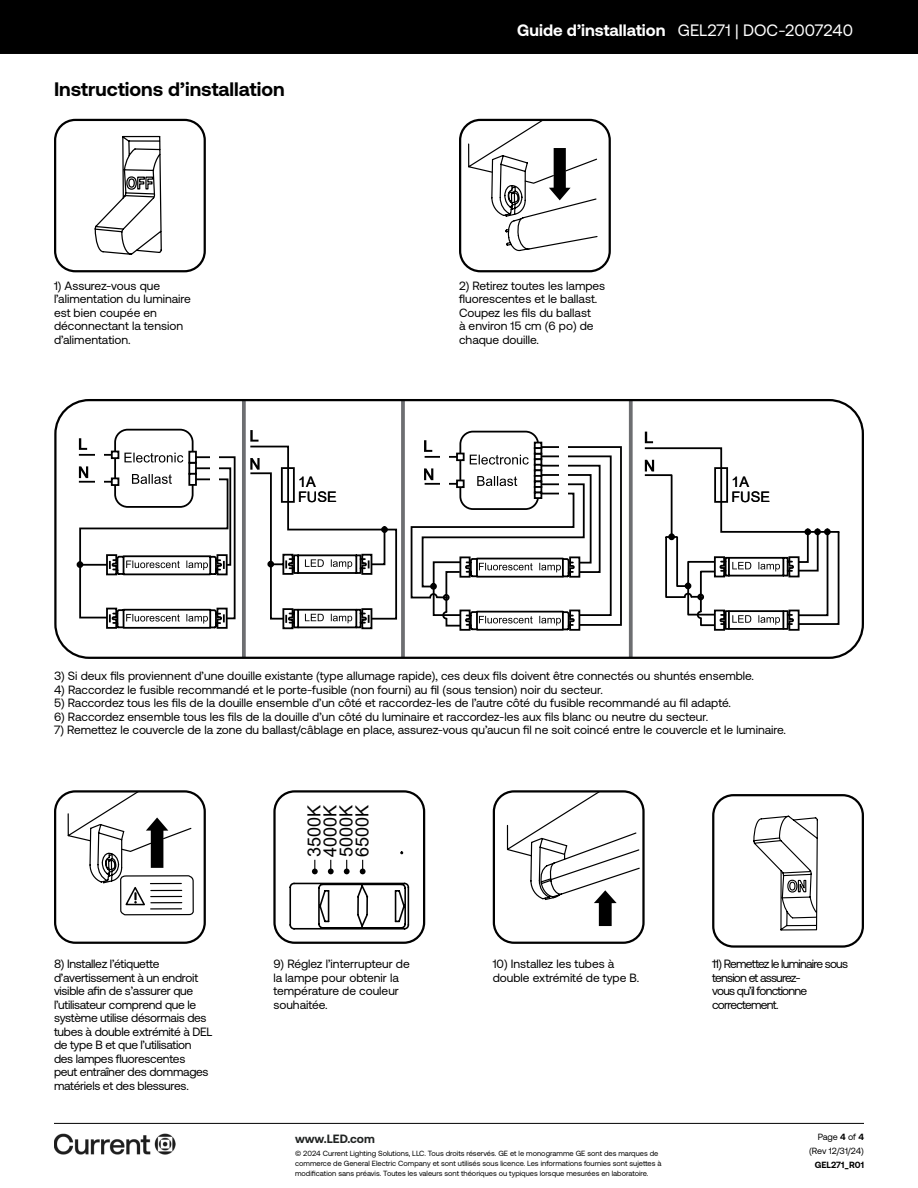
<style>
.page{position:relative;width:918px;height:1188px;background:#fff}
.page>*{position:absolute;margin:0;border:0;box-sizing:border-box;transform-origin:0 0}
.t1{font:700 19.5px "Aeonik";color:#000}
.t2{font:18px/15.9px "Arial";color:#000;text-align:justify}
.t3{font:700 16.5px "Aeonik";color:#fff}
.t4{font:14.55px/14.5px "Arial";color:#000}
.t5{font:12px/13.5px "Aeonik";color:#000}
.t6{font:12px/13.5px "Aeonik";letter-spacing:-.025em;color:#000}
.t7{font:12px/13.5px "Aeonik";letter-spacing:-.06em;color:#000}
.t8{font:700 12px "Aeonik";letter-spacing:-.005em;color:#202322}
.t9{font:9px/14.1px "Aeonik";letter-spacing:-.005em;color:#000;text-align:right}
.t10{font:700 9px "Aeonik";color:#000}
.t11{font:7.5px/9.8px "Aeonik";color:#000}
.s1{font-weight:400}
.s2{font-weight:700}
</style>
<div class="page">
<div style="left:0;top:0;width:918px;height:54px;background:#000"></div>
<hr style="left:54px;top:1123px;width:810px;height:1px;background:#000">
<img style="left:54px;top:1133px;width:122px;height:22px">
<svg style="left:94px;top:135px;width:68px;height:120px"></svg>
<div style="left:54px;top:119px;width:152px;height:153px;border:2px solid #000;border-radius:20px"></div>
<svg style="left:467px;top:120px;width:131px;height:132px"></svg>
<div style="left:459px;top:119px;width:152px;height:153px;border:2px solid #000;border-radius:20px"></div>
<svg style="left:242px;top:402px;width:4px;height:254px"></svg>
<svg style="left:401px;top:402px;width:4px;height:254px"></svg>
<svg style="left:629px;top:402px;width:4px;height:254px"></svg>
<svg style="left:77px;top:430px;width:763px;height:202px"></svg>
<div style="left:54px;top:399px;width:810px;height:260px;border:2px solid #000;border-radius:34px"></div>
<svg style="left:506px;top:793px;width:135px;height:133px"></svg>
<div style="left:493px;top:790px;width:152px;height:154px;border:2px solid #000;border-radius:20px"></div>
<svg style="left:67px;top:793px;width:127px;height:148px"></svg>
<div style="left:54px;top:790px;width:152px;height:154px;border:2px solid #000;border-radius:20px"></div>
<svg style="left:753px;top:815px;width:65px;height:116px"></svg>
<div style="left:712px;top:794px;width:152px;height:154px;border:2px solid #000;border-radius:20px"></div>
<div style="left:273px;top:790px;width:152px;height:154px;border:2px solid #000;border-radius:20px"></div>
<svg style="left:344px;top:860px;width:6px;height:14px"></svg>
<svg style="left:289px;top:882px;width:121px;height:48px"></svg>
<svg style="left:360px;top:860px;width:6px;height:14px"></svg>
<svg style="left:328px;top:860px;width:6px;height:14px"></svg>
<svg style="left:312px;top:860px;width:6px;height:14px"></svg>
<h1 class="t1" style="left:54px;top:78px;width:232px">Instructions d’installation</h1>
<h3 class="t3" style="left:517px;top:20px;width:337px">Guide d’installation <span class="s1">GEL271 | DOC-2007240</span></h3>
<p class="t5" style="left:54px;top:279px;width:139px">1) Assurez-vous que l’alimentation du luminaire est bien coupée en déconnectant la tension d’alimentation.</p>
<p class="t5" style="left:459px;top:279px;width:148px">2) Retirez toutes les lampes fluorescentes et le ballast.<br>Coupez les fils du ballast<br>à environ 15 cm (6 po) de chaque douille.</p>
<p class="t4" style="left:298px;top:475px;width:40px">1A<br>FUSE</p>
<p class="t4" style="left:731px;top:475px;width:40px">1A<br>FUSE</p>
<p class="t5" style="left:54px;top:669px;width:702px">3) Si deux fils proviennent d’une douille existante (type allumage rapide), ces deux fils doivent être connectés ou shuntés ensemble.</p>
<p class="t5" style="left:54px;top:683px;width:550px">4) Raccordez le fusible recommandé et le porte-fusible (non fourni) au fil (sous tension) noir du secteur.</p>
<p class="t5" style="left:54px;top:696px;width:678px">5) Raccordez tous les fils de la douille ensemble d’un côté et raccordez-les de l’autre côté du fusible recommandé au fil adapté.</p>
<p class="t5" style="left:54px;top:710px;width:656px">6) Raccordez ensemble tous les fils de la douille d’un côté du luminaire et raccordez-les aux fils blanc ou neutre du secteur.</p>
<p class="t5" style="left:54px;top:723px;width:734px">7) Remettez le couvercle de la zone du ballast/câblage en place, assurez-vous qu’aucun fil ne soit coincé entre le couvercle et le luminaire.</p>
<h2 class="t2" style="left:306px;top:857px;width:54px;rotate:-90deg">3500K 4000K 5000K 6500K</h2>
<p class="t6" style="left:54px;top:957px;width:160px">8) Installez l’étiquette d’avertissement à un endroit visible afin de s’assurer que l’utilisateur comprend que le système utilise désormais des tubes à double extrémité à DEL de type B et que l’utilisation des lampes fluorescentes<br>peut entraîner des dommages matériels et des blessures.</p>
<p class="t5" style="left:273px;top:957px;width:138px">9) Réglez l’interrupteur de la lampe pour obtenir la température de couleur souhaitée.</p>
<p class="t5" style="left:493px;top:957px;width:148px">10) Installez les tubes à double extrémité de type B.</p>
<p class="t8" style="left:295px;top:1132px;width:81px">www.LED.com</p>
<p class="t11" style="left:295px;top:1149px;width:368px">© 2024 Current Lighting Solutions, LLC. Tous droits réservés. GE et le monogramme GE sont des marques de commerce de General Electric Company et sont utilisés sous licence. Les informations fournies sont sujettes à modification sans préavis. Toutes les valeurs sont théoriques ou typiques lorsque mesurées en laboratoire.</p>
<p class="t7" style="left:712px;top:957px;width:138px">11) Remettez le luminaire sous tension et assurez-<br>vous qu’il fonctionne correctement.</p>
<p class="t9" style="left:809px;top:1130px;width:56px">Page <span class="s2">4</span> of <span class="s2">4 </span>(Rev 12/31/24)</p>
<p class="t10" style="left:815px;top:1160px;width:51px">GEL271_R01</p>
</div>
